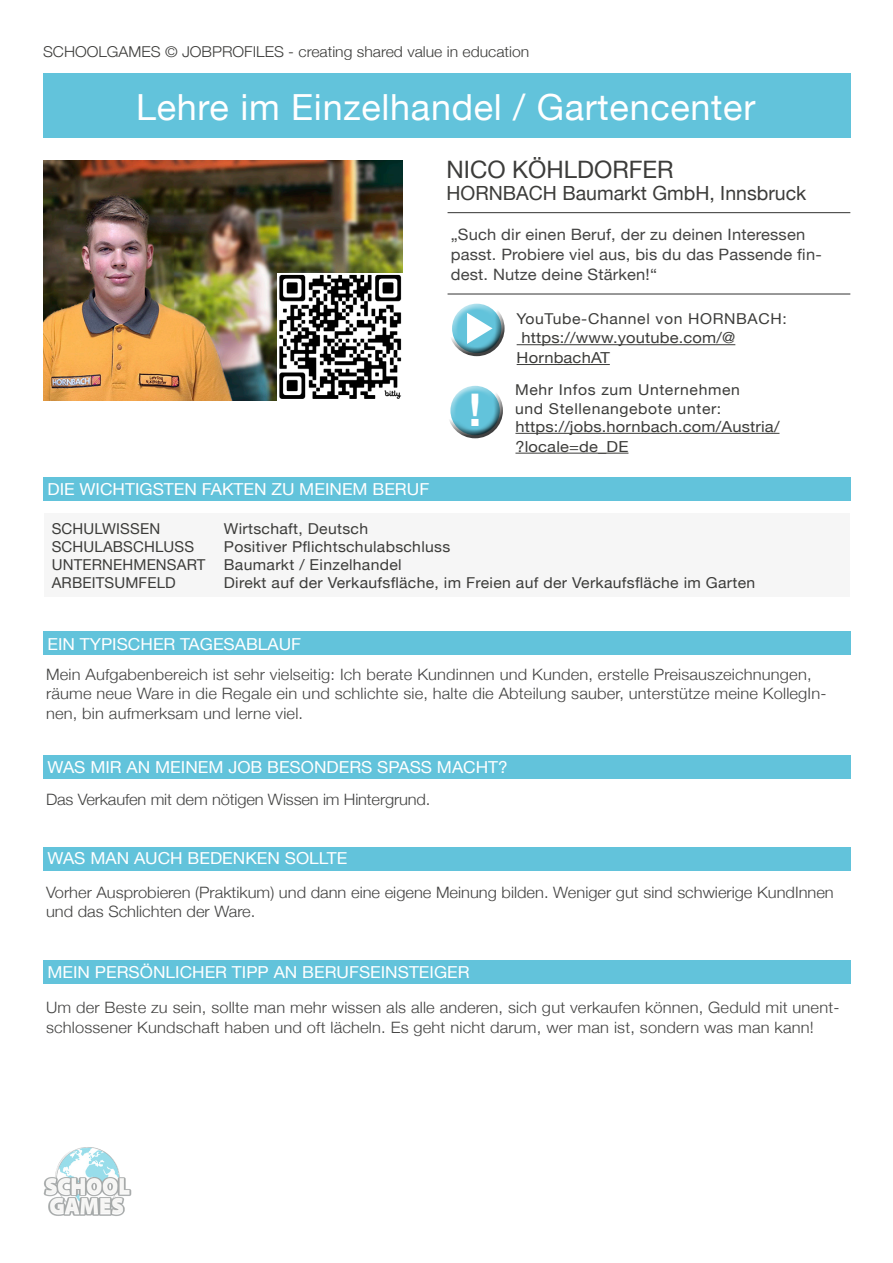
<style>
.page{position:relative;width:893px;height:1263px;background:#fff}
.page>*{position:absolute;margin:0;border:0;box-sizing:border-box;transform-origin:0 0}
.t1{font:700 45px "Helvetica Neue";color:#fff}
.t2{font:36px "Helvetica Neue";letter-spacing:.02em;color:#fff}
.t3{font:24px "Helvetica Neue";color:#3c3c3a}
.t4{font:19.5px "Helvetica Neue";color:#3c3c3a}
.t5{font:16.5px "Helvetica Neue";color:#fff;scale:1.05 1}
.t6{font:300 15.6px/19.8px "Helvetica Neue";letter-spacing:.01em;color:#444443;scale:1.05 1}
.t7{font:15.6px/19.8px "Helvetica Neue";letter-spacing:.01em;color:#444443;scale:1.05 1}
.t8{font:300 15.6px "Helvetica Neue";letter-spacing:-.01em;color:#444443;scale:1.05 1}
.t9{font:15.15px/19.8px "Helvetica Neue";letter-spacing:.01em;color:#3c3c3a;scale:1.09 1}
.t10{font:15px "Helvetica Neue";letter-spacing:.02em;color:#3c3c3a;scale:1.05 1}
.t11{font:15px "Helvetica Neue";letter-spacing:.04em;color:#3c3c3a;scale:1.05 1}
.t12{font:300 15px "Helvetica Neue";color:#3c3c3a;scale:1.05 1}
.t13{font:15px "Helvetica Neue";letter-spacing:.02em;color:#3c3c3a}
</style>
<div class="page">
<div style="left:44px;top:514px;width:806px;height:83px;background:#f6f6f6"></div>
<div style="left:43px;top:73px;width:807px;height:64px;background:#62c3db"></div>
<div style="left:43px;top:477px;width:807px;height:23px;background:#62c3db"></div>
<div style="left:43px;top:631px;width:807px;height:24px;background:#62c3db"></div>
<div style="left:43px;top:755px;width:807px;height:24px;background:#62c3db"></div>
<div style="left:43px;top:848px;width:807px;height:23px;background:#62c3db"></div>
<div style="left:43px;top:960px;width:807px;height:23px;background:#62c3db"></div>
<img style="left:43px;top:160px;width:359px;height:241px">
<hr style="left:448px;top:212px;width:402px;height:1px;background:#4a4a49">
<hr style="left:448px;top:293px;width:402px;height:2px;background:#4a4a49">
<div style="left:446px;top:382px;width:57px;height:41px;background:#fff;opacity:.75"></div>
<div style="left:446px;top:390px;width:57px;height:50px;background:#000;opacity:.75"></div>
<img style="left:44px;top:1147px;width:88px;height:69px">
<hr style="left:517px;top:344px;width:218px;height:1px;background:#3c3c3a">
<hr style="left:517px;top:364px;width:93px;height:1px;background:#3c3c3a">
<hr style="left:515px;top:433px;width:264px;height:1px;background:#3c3c3a">
<hr style="left:515px;top:453px;width:113px;height:1px;background:#3c3c3a">
<img style="left:277px;top:273px;width:125px;height:128px">
<div style="left:447px;top:300px;width:58px;height:41px;background:#fff;opacity:.75"></div>
<div style="left:447px;top:308px;width:58px;height:50px;background:#000;opacity:.75"></div>
<svg style="left:467px;top:313px;width:26px;height:31px"></svg>
<p class="t12" style="left:43px;top:39px;width:465px">SCHOOLGAMES © JOBPROFILES - creating shared value in education</p>
<p class="t2" style="left:136px;top:81px;width:621px">Lehre im Einzelhandel / Gartencenter</p>
<p class="t3" style="left:446px;top:152px;width:229px">NICO KÖHLDORFER</p>
<p class="t4" style="left:446px;top:179px;width:361px">HORNBACH Baumarkt GmbH, Innsbruck</p>
<p class="t7" style="left:451px;top:225px;width:355px">„Such dir einen Beruf, der zu deinen Interessen passt. Probiere viel aus, bis du das Passende fin&shy;dest. Nutze deine Stärken!“</p>
<p class="t11" style="left:516px;top:307px;width:259px">YouTube-Channel von HORNBACH:</p>
<p class="t5" style="left:47px;top:477px;width:365px">DIE WICHTIGSTEN FAKTEN ZU MEINEM BERUF</p>
<p class="t1" style="left:469px;top:374px;width:14px">!</p>
<p class="t9" style="left:517px;top:329px;width:202px;text-indent:5px">https://www.youtube.com/@<br>HornbachAT</p>
<p class="t11" style="left:515px;top:379px;width:216px">Mehr Infos zum Unternehmen</p>
<p class="t11" style="left:515px;top:398px;width:198px">und Stellenangebote unter:</p>
<p class="t9" style="left:515px;top:417px;width:244px">https://jobs.hornbach.com/Austria/ ?locale=de_DE</p>
<p class="t13" style="left:52px;top:518px;width:110px">SCHULWISSEN</p>
<p class="t13" style="left:52px;top:536px;width:144px">SCHULABSCHLUSS</p>
<p class="t13" style="left:52px;top:554px;width:155px">UNTERNEHMENSART</p>
<p class="t13" style="left:52px;top:572px;width:126px">ARBEITSUMFELD</p>
<p class="t10" style="left:224px;top:518px;width:139px">Wirtschaft, Deutsch</p>
<p class="t10" style="left:224px;top:536px;width:217px">Positiver Pflichtschulabschluss</p>
<p class="t10" style="left:224px;top:554px;width:171px">Baumarkt / Einzelhandel</p>
<p class="t10" style="left:224px;top:572px;width:508px">Direkt auf der Verkaufsfläche, im Freien auf der Verkaufsfläche im Garten</p>
<p class="t5" style="left:47px;top:633px;width:243px">EIN TYPISCHER TAGESABLAUF</p>
<p class="t6" style="left:46px;top:663px;width:745px">Mein Aufgabenbereich ist sehr vielseitig: Ich berate Kundinnen und Kunden, erstelle Preisauszeichnungen, räume neue Ware in die Regale ein und schlichte sie, halte die Abteilung sauber, unterstütze meine KollegIn&shy;nen, bin aufmerksam und lerne viel.</p>
<p class="t5" style="left:47px;top:755px;width:440px">WAS MIR AN MEINEM JOB BESONDERS SPASS MACHT?</p>
<p class="t8" style="left:46px;top:787px;width:368px">Das Verkaufen mit dem nötigen Wissen im Hintergrund.</p>
<p class="t5" style="left:47px;top:847px;width:287px">WAS MAN AUCH BEDENKEN SOLLTE</p>
<p class="t6" style="left:46px;top:881px;width:752px">Vorher Ausprobieren (Praktikum) und dann eine eigene Meinung bilden. Weniger gut sind schwierige KundInnen und das Schlichten der Ware.</p>
<p class="t5" style="left:47px;top:960px;width:404px">MEIN PERSÖNLICHER TIPP AN BERUFSEINSTEIGER</p>
<p class="t6" style="left:46px;top:996px;width:757px">Um der Beste zu sein, sollte man mehr wissen als alle anderen, sich gut verkaufen können, Geduld mit unent&shy;schlossener Kundschaft haben und oft lächeln. Es geht nicht darum, wer man ist, sondern was man kann!</p>
</div>
